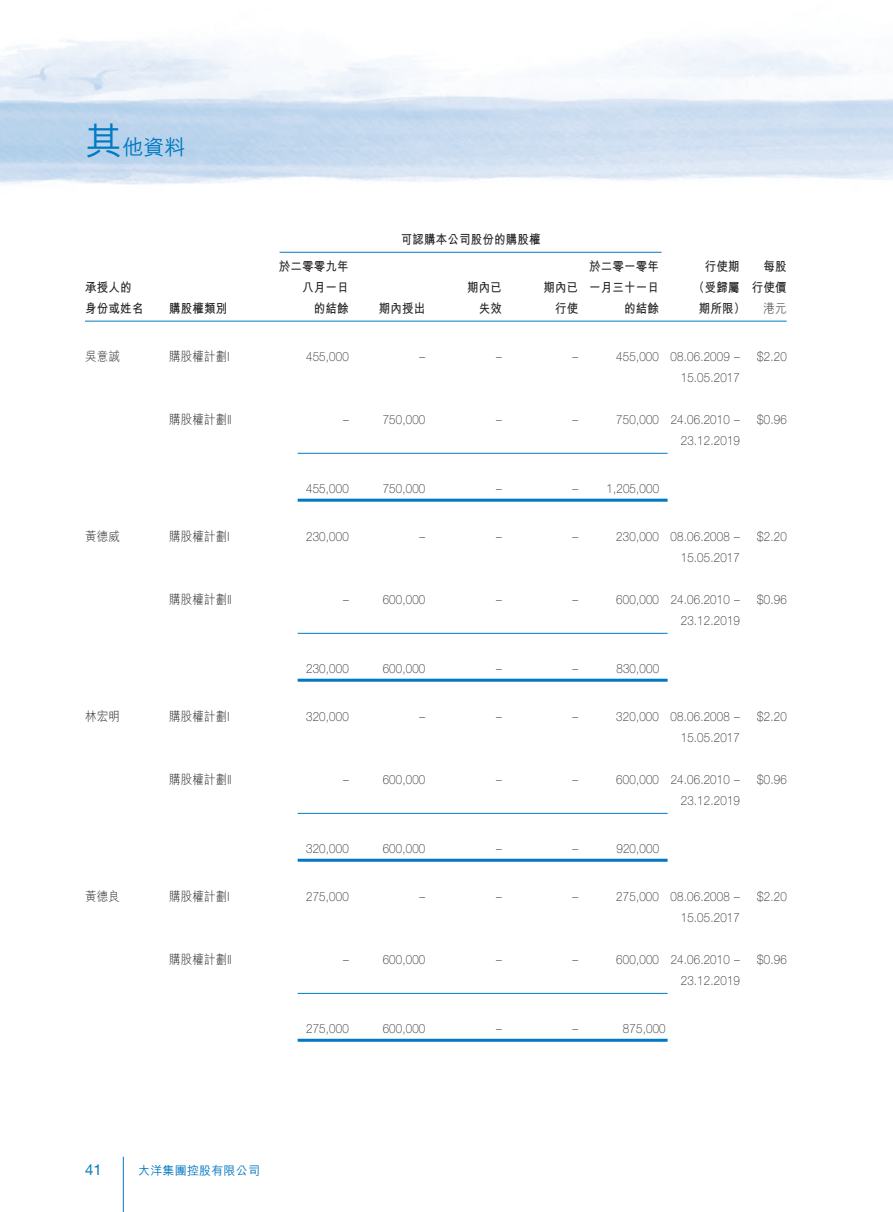
<style>
.page{position:relative;width:893px;height:1212px;background:#fff}
.page>*{position:absolute;margin:0;border:0;box-sizing:border-box;transform-origin:0 0}
.t1{font:500 21px "M Hei HK";color:#0079c2}
.t2{font:15px "Helvetica Neue LT Std";color:#0079c2}
.t3{font:100 12.75px "Helvetica Neue LT Std";letter-spacing:.015em;color:#231f20;scale:.9 1}
.t4{font:700 12.75px "M Hei HK";letter-spacing:.015em;color:#231f20;scale:.9 1}
.t5{font:300 12.75px "M Hei HK";letter-spacing:.015em;color:#231f20;scale:.9 1}
.t6{font:500 12px "M Hei HK";letter-spacing:.015em;color:#0079c2}
.s1{font-size:37.5px}
.s2{font-family:"Helvetica Neue LT Std";font-weight:100}
</style>
<div class="page">
<hr style="left:123px;top:1157px;width:1px;height:55px;background:#0079c2">
<hr style="left:280px;top:252px;width:382px;height:1px;background:#0079c2">
<hr style="left:85px;top:321px;width:702px;height:1px;background:#0079c2">
<hr style="left:298px;top:453px;width:370px;height:1px;background:#0079c2">
<hr style="left:298px;top:499px;width:370px;height:3px;background:#0079c2">
<hr style="left:298px;top:633px;width:370px;height:1px;background:#0079c2">
<hr style="left:298px;top:679px;width:370px;height:3px;background:#0079c2">
<hr style="left:298px;top:813px;width:370px;height:1px;background:#0079c2">
<hr style="left:298px;top:859px;width:370px;height:3px;background:#0079c2">
<hr style="left:298px;top:993px;width:370px;height:1px;background:#0079c2">
<hr style="left:298px;top:1039px;width:370px;height:3px;background:#0079c2">
<p class="t1" style="left:85px;top:132px;width:102px"><span class="s1">其</span>他資料</p>
<p class="t4" style="left:401px;top:230px;width:157px">可認購本公司股份的購股權</p>
<p class="t4" style="left:279px;top:257px;width:79px">於二零零九年</p>
<p class="t4" style="left:589px;top:257px;width:79px">於二零一零年</p>
<p class="t4" style="left:705px;top:257px;width:40px">行使期</p>
<p class="t4" style="left:763px;top:257px;width:27px">每股</p>
<p class="t4" style="left:85px;top:278px;width:53px">承授人的</p>
<p class="t4" style="left:302px;top:278px;width:53px">八月一日</p>
<p class="t4" style="left:467px;top:278px;width:40px">期內已</p>
<p class="t4" style="left:544px;top:278px;width:130px">期內已 一月三十一日</p>
<p class="t4" style="left:693px;top:278px;width:105px">（受歸屬 行使價</p>
<p class="t4" style="left:85px;top:299px;width:66px">身份或姓名</p>
<p class="t4" style="left:169px;top:299px;width:66px">購股權類別</p>
<p class="t4" style="left:314px;top:299px;width:40px">的結餘</p>
<p class="t4" style="left:379px;top:299px;width:53px">期內授出</p>
<p class="t4" style="left:479px;top:299px;width:27px">失效</p>
<p class="t4" style="left:555px;top:299px;width:27px">行使</p>
<p class="t4" style="left:624px;top:299px;width:40px">的結餘</p>
<p class="t4" style="left:699px;top:299px;width:53px">期所限）</p>
<p class="t5" style="left:763px;top:299px;width:27px">港元</p>
<p class="t5" style="left:85px;top:347px;width:40px">吳意誠</p>
<p class="t5" style="left:169px;top:347px;width:68px">購股權計劃<span class="s2">I</span></p>
<p class="t3" style="left:306px;top:349px;width:49px">455,000</p>
<p class="t3" style="left:420px;top:349px;width:8px">–</p>
<p class="t3" style="left:496px;top:349px;width:8px">–</p>
<p class="t3" style="left:573px;top:349px;width:8px">–</p>
<p class="t3" style="left:616px;top:349px;width:139px">455,000 08.06.2009 –</p>
<p class="t3" style="left:757px;top:349px;width:34px">$2.20</p>
<p class="t3" style="left:681px;top:370px;width:67px">15.05.2017</p>
<p class="t5" style="left:169px;top:410px;width:71px">購股權計劃<span class="s2">II</span></p>
<p class="t3" style="left:343px;top:412px;width:8px">–</p>
<p class="t3" style="left:383px;top:412px;width:49px">750,000</p>
<p class="t3" style="left:496px;top:412px;width:8px">–</p>
<p class="t3" style="left:573px;top:412px;width:8px">–</p>
<p class="t3" style="left:616px;top:412px;width:139px">750,000 24.06.2010 –</p>
<p class="t3" style="left:757px;top:412px;width:34px">$0.96</p>
<p class="t3" style="left:681px;top:433px;width:67px">23.12.2019</p>
<p class="t3" style="left:306px;top:481px;width:49px">455,000</p>
<p class="t3" style="left:383px;top:481px;width:49px">750,000</p>
<p class="t3" style="left:496px;top:481px;width:8px">–</p>
<p class="t3" style="left:573px;top:481px;width:98px">– 1,205,000</p>
<p class="t5" style="left:85px;top:527px;width:40px">黃德威</p>
<p class="t5" style="left:169px;top:527px;width:68px">購股權計劃<span class="s2">I</span></p>
<p class="t3" style="left:306px;top:529px;width:49px">230,000</p>
<p class="t3" style="left:420px;top:529px;width:8px">–</p>
<p class="t3" style="left:496px;top:529px;width:8px">–</p>
<p class="t3" style="left:573px;top:529px;width:8px">–</p>
<p class="t3" style="left:616px;top:529px;width:139px">230,000 08.06.2008 –</p>
<p class="t3" style="left:757px;top:529px;width:34px">$2.20</p>
<p class="t3" style="left:681px;top:550px;width:67px">15.05.2017</p>
<p class="t5" style="left:169px;top:590px;width:71px">購股權計劃<span class="s2">II</span></p>
<p class="t3" style="left:343px;top:592px;width:8px">–</p>
<p class="t3" style="left:383px;top:592px;width:49px">600,000</p>
<p class="t3" style="left:496px;top:592px;width:8px">–</p>
<p class="t3" style="left:573px;top:592px;width:8px">–</p>
<p class="t3" style="left:616px;top:592px;width:139px">600,000 24.06.2010 –</p>
<p class="t3" style="left:757px;top:592px;width:34px">$0.96</p>
<p class="t3" style="left:681px;top:613px;width:67px">23.12.2019</p>
<p class="t3" style="left:306px;top:661px;width:49px">230,000</p>
<p class="t3" style="left:383px;top:661px;width:49px">600,000</p>
<p class="t3" style="left:496px;top:661px;width:8px">–</p>
<p class="t3" style="left:573px;top:661px;width:8px">–</p>
<p class="t3" style="left:616px;top:661px;width:49px">830,000</p>
<p class="t5" style="left:85px;top:707px;width:40px">林宏明</p>
<p class="t5" style="left:169px;top:707px;width:68px">購股權計劃<span class="s2">I</span></p>
<p class="t3" style="left:306px;top:709px;width:49px">320,000</p>
<p class="t3" style="left:420px;top:709px;width:8px">–</p>
<p class="t3" style="left:496px;top:709px;width:8px">–</p>
<p class="t3" style="left:573px;top:709px;width:8px">–</p>
<p class="t3" style="left:616px;top:709px;width:139px">320,000 08.06.2008 –</p>
<p class="t3" style="left:757px;top:709px;width:34px">$2.20</p>
<p class="t3" style="left:681px;top:730px;width:67px">15.05.2017</p>
<p class="t5" style="left:169px;top:770px;width:71px">購股權計劃<span class="s2">II</span></p>
<p class="t3" style="left:343px;top:772px;width:8px">–</p>
<p class="t3" style="left:383px;top:772px;width:49px">600,000</p>
<p class="t3" style="left:496px;top:772px;width:8px">–</p>
<p class="t3" style="left:573px;top:772px;width:8px">–</p>
<p class="t3" style="left:616px;top:772px;width:139px">600,000 24.06.2010 –</p>
<p class="t3" style="left:757px;top:772px;width:34px">$0.96</p>
<p class="t3" style="left:681px;top:793px;width:67px">23.12.2019</p>
<p class="t3" style="left:306px;top:841px;width:49px">320,000</p>
<p class="t3" style="left:383px;top:841px;width:49px">600,000</p>
<p class="t3" style="left:496px;top:841px;width:8px">–</p>
<p class="t3" style="left:573px;top:841px;width:8px">–</p>
<p class="t3" style="left:616px;top:841px;width:49px">920,000</p>
<p class="t5" style="left:85px;top:887px;width:40px">黃德良</p>
<p class="t5" style="left:169px;top:887px;width:68px">購股權計劃<span class="s2">I</span></p>
<p class="t3" style="left:306px;top:889px;width:49px">275,000</p>
<p class="t3" style="left:420px;top:889px;width:8px">–</p>
<p class="t3" style="left:496px;top:889px;width:8px">–</p>
<p class="t3" style="left:573px;top:889px;width:8px">–</p>
<p class="t3" style="left:616px;top:889px;width:139px">275,000 08.06.2008 –</p>
<p class="t3" style="left:757px;top:889px;width:34px">$2.20</p>
<p class="t3" style="left:681px;top:910px;width:67px">15.05.2017</p>
<p class="t5" style="left:169px;top:950px;width:71px">購股權計劃<span class="s2">II</span></p>
<p class="t3" style="left:343px;top:952px;width:8px">–</p>
<p class="t3" style="left:383px;top:952px;width:49px">600,000</p>
<p class="t3" style="left:496px;top:952px;width:8px">–</p>
<p class="t3" style="left:573px;top:952px;width:8px">–</p>
<p class="t3" style="left:616px;top:952px;width:139px">600,000 24.06.2010 –</p>
<p class="t3" style="left:757px;top:952px;width:34px">$0.96</p>
<p class="t3" style="left:681px;top:973px;width:67px">23.12.2019</p>
<p class="t3" style="left:306px;top:1021px;width:49px">275,000</p>
<p class="t3" style="left:383px;top:1021px;width:49px">600,000</p>
<p class="t3" style="left:496px;top:1021px;width:8px">–</p>
<p class="t3" style="left:573px;top:1021px;width:8px">–</p>
<p class="t3" style="left:623px;top:1021px;width:49px">875,000</p>
<p class="t2" style="left:85px;top:1160px;width:18px">41</p>
<p class="t6" style="left:138px;top:1162px;width:123px">大洋集團控股有限公司</p>
</div>
